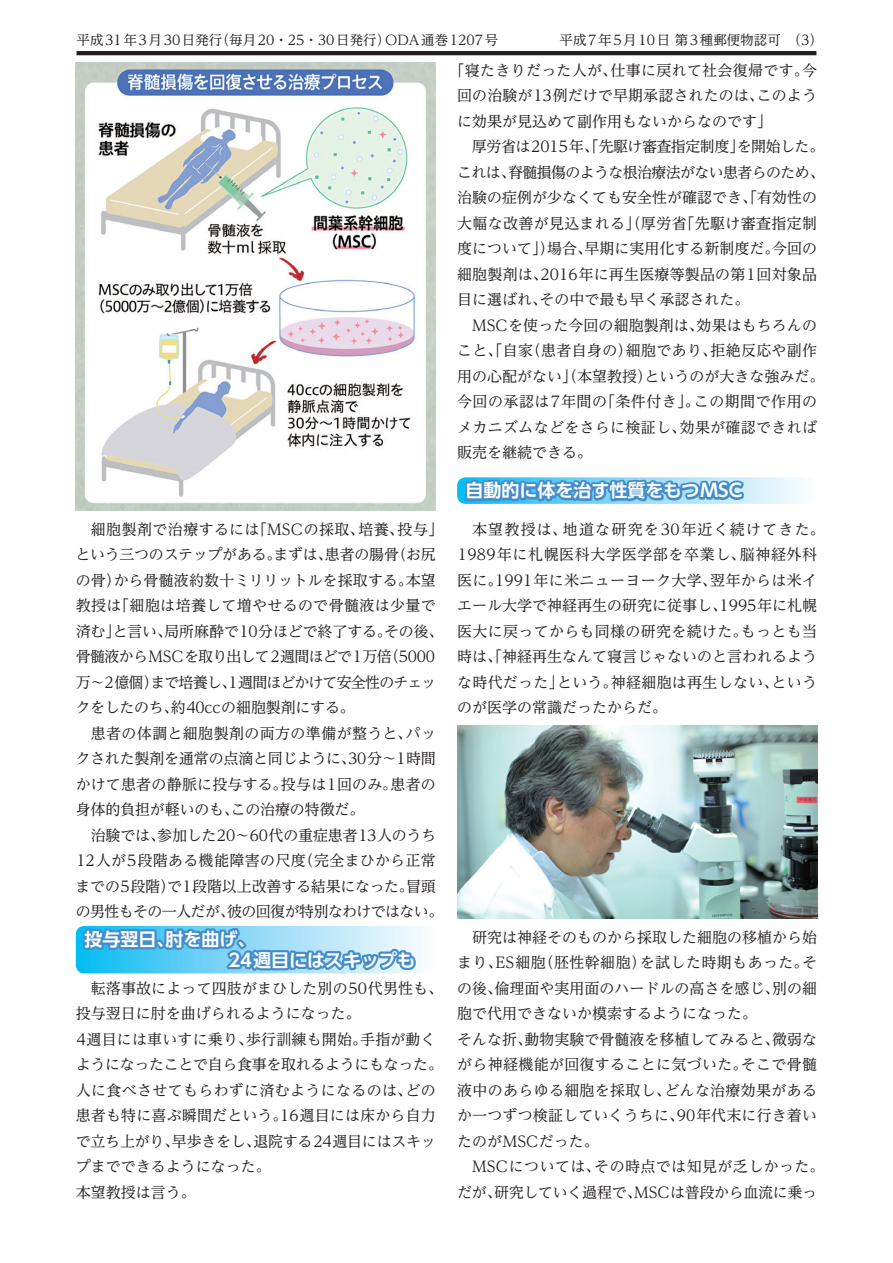
<style>
.page{position:relative;width:893px;height:1263px;background:#fff}
.page>*{position:absolute;margin:0;border:0;box-sizing:border-box;transform-origin:0 0}
.見出し{font:700 18px/21px "UD Shin Go Pro De";color:#fff}
.本文グリッド{font:15px/25.5px "UD Reimin Pro";color:#231f20}
.本文グリッド-2{font:15px/25.5px "UD Reimin Pro";letter-spacing:.02em;color:#231f20}
.t1{font:13.5px "UD Reimin Pro";color:#231f20}
.t2{font:13.5px "UD Reimin Pro";letter-spacing:.125em;color:#231f20}
</style>
<div class="page">
<hr style="left:77px;top:51px;width:739px;height:4px;background:#231f20">
<svg style="left:76px;top:925px;width:346px;height:49px;background:#74c0e7"></svg>
<svg style="left:457px;top:477px;width:347px;height:27px;background:#71b4e0"></svg>
<img style="left:76px;top:62px;width:360px;height:449px">
<img style="left:457px;top:725px;width:360px;height:193px">
<p class="t1" style="left:77px;top:29px;width:423px">平成31年3月30日発行（毎月20・25・30日発行）ODA通巻1207号</p>
<p class="t2" style="left:559px;top:29px;width:265px">平成7年5月10日第3種郵便物認可　（3）</p>
<p class="本文グリッド" style="left:76px;top:516px;width:369px">　細胞製剤で治療するには「MSCの採取、培養、投与」という三つのステップがある。まずは、患者の腸骨（お尻の骨）から骨髄液約数十ミリリットルを採取する。本望教授は「細胞は培養して増やせるので骨髄液は少量で済む」と言い、局所麻酔で10分ほどで終了する。その後、骨髄液からMSCを取り出して2週間ほどで1万倍（5000万〜2億個）まで培養し、1週間ほどかけて安全性のチェックをしたのち、約40ccの細胞製剤にする。</p>
<p class="本文グリッド" style="left:76px;top:720px;width:362px;text-align:justify">　患者の体調と細胞製剤の両方の準備が整うと、パックされた製剤を通常の点滴と同じように、30分〜1時間かけて患者の静脈に投与する。投与は1回のみ。患者の身体的負担が軽いのも、この治療の特徴だ。</p>
<p class="本文グリッド" style="left:76px;top:822px;width:369px">　治験では、参加した20〜60代の重症患者13人のうち<br>12人が5段階ある機能障害の尺度（完全まひから正常までの5段階）で1段階以上改善する結果になった。冒頭の男性もその一人だが、彼の回復が特別なわけではない。</p>
<p class="見出し" style="left:84px;top:928px;width:332px">投与翌日、肘を曲げ、<br>　　　　　　　　24週目にはスキップも</p>
<p class="本文グリッド" style="left:76px;top:975px;width:369px">　転落事故によって四肢がまひした別の50代男性も、投与翌日に肘を曲げられるようになった。</p>
<p class="本文グリッド" style="left:76px;top:1026px;width:369px">4週目には車いすに乗り、歩行訓練も開始。手指が動くようになったことで自ら食事を取れるようにもなった。人に食べさせてもらわずに済むようになるのは、どの患者も特に喜ぶ瞬間だという。16週目には床から自力で立ち上がり、早歩きをし、退院する24週目にはスキップまでできるようになった。</p>
<p class="本文グリッド" style="left:76px;top:1179px;width:122px">本望教授は言う。</p>
<p class="本文グリッド" style="left:457px;top:57px;width:361px;text-align:justify;text-indent:-8px">「寝たきりだった人が、仕事に戻れて社会復帰です。今回の治験が13例だけで早期承認されたのは、このように効果が見込めて副作用もないからなのです」</p>
<p class="本文グリッド" style="left:457px;top:133px;width:369px">　厚労省は2015年、「先駆け審査指定制度」を開始した。これは、脊髄損傷のような根治療法がない患者らのため、治験の症例が少なくても安全性が確認でき、「有効性の大幅な改善が見込まれる」（厚労省「先駆け審査指定制度について」）場合、早期に実用化する新制度だ。今回の細胞製剤は、2016年に再生医療等製品の第1回対象品目に選ばれ、その中で最も早く承認された。</p>
<p class="本文グリッド-2" style="left:457px;top:312px;width:369px">　MSCを使った今回の細胞製剤は、効果はもちろんのこと、「自家（患者自身の）細胞であり、拒絶反応や副作用の心配がない」（本望教授）というのが大きな強みだ。今回の承認は7年間の「条件付き」。この期間で作用のメカニズムなどをさらに検証し、効果が確認できれば販売を継続できる。</p>
<p class="見出し" style="left:466px;top:480px;width:278px">自動的に体を治す性質をもつMSC</p>
<p class="本文グリッド-2" style="left:457px;top:516px;width:369px">　本望教授は、地道な研究を30年近く続けてきた。<br>1989年に札幌医科大学医学部を卒業し、脳神経外科医に。1991年に米ニューヨーク大学、翌年からは米イエール大学で神経再生の研究に従事し、1995年に札幌医大に戻ってからも同様の研究を続けた。もっとも当時は、「神経再生なんて寝言じゃないのと言われるような時代だった」という。神経細胞は再生しない、というのが医学の常識だったからだ。</p>
<p class="本文グリッド" style="left:457px;top:924px;width:362px;text-align:justify">　研究は神経そのものから採取した細胞の移植から始まり、ES細胞（胚性幹細胞）を試した時期もあった。その後、倫理面や実用面のハードルの高さを感じ、別の細胞で代用できないか模索するようになった。</p>
<p class="本文グリッド" style="left:457px;top:1026px;width:362px;text-align:justify">そんな折、動物実験で骨髄液を移植してみると、微弱ながら神経機能が回復することに気づいた。そこで骨髄液中のあらゆる細胞を採取し、どんな治療効果があるか一つずつ検証していくうちに、90年代末に行き着いたのがMSCだった。</p>
<p class="本文グリッド" style="left:457px;top:1153px;width:369px">　MSCについては、その時点では知見が乏しかった。だが、研究していく過程で、MSCは普段から血流に乗っ</p>
</div>
